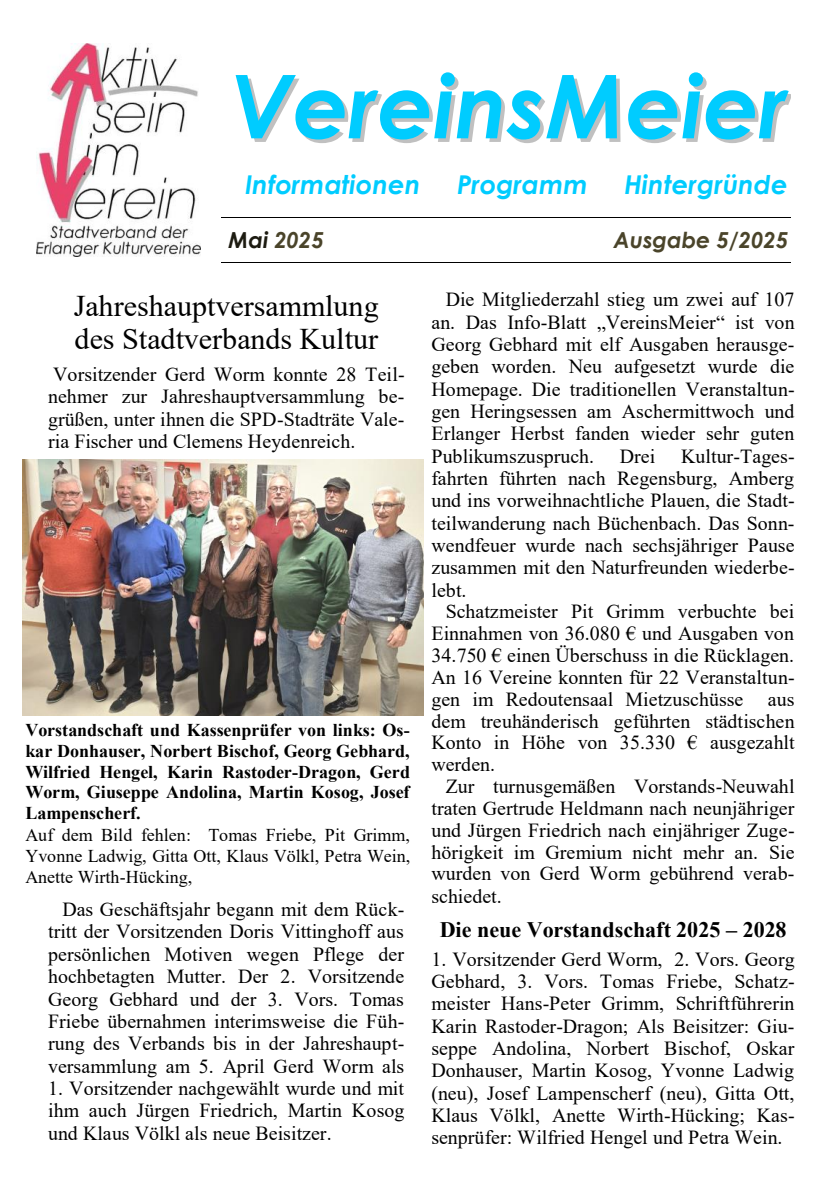
<style>
.page{position:relative;width:840px;height:1191px;background:#fff}
.page>*{position:absolute;margin:0;border:0;box-sizing:border-box;transform-origin:0 0}
.t1{font:italic 700 88px "Century Gothic";color:#0cf}
.t2{font:30px/32.8px "Times New Roman";color:#000}
.t3{font:italic 700 26px "Century Gothic";color:#0cf}
.t4{font:700 22px "Times New Roman";color:#000}
.t5{font:italic 700 22px "Century Gothic";letter-spacing:-.005em;color:#4a442a}
.t6{font:20px/22.4px "Times New Roman";color:#000;text-align:justify}
.t7{font:20px/21.8px "Times New Roman";color:#000}
.t8{font:700 18px/20.8px "Times New Roman";color:#000;text-align:justify}
.t9{font:18px/20.8px "Times New Roman";color:#000;text-align:justify}
.s1{color:#1d1b11}
.s2{font-style:inherit}
</style>
<div class="page">
<hr style="left:36px;top:217px;width:754px;height:1px;background:#000">
<hr style="left:36px;top:262px;width:754px;height:1px;background:#000">
<img style="left:23px;top:459px;width:400px;height:256px">
<div style="left:16px;top:42px;width:204px;height:235px;background:#fff"></div>
<img style="left:36px;top:44px;width:164px;height:212px">
<h1 class="t1" style="left:231px;top:40px;width:558px">VereinsMeier</h1>
<h3 class="t3" style="left:245px;top:165px;width:177px">Informationen</h3>
<h3 class="t3" style="left:457px;top:165px;width:132px">Programm</h3>
<h3 class="t3" style="left:624px;top:165px;width:164px">Hintergründe</h3>
<p class="t5" style="left:228px;top:223px;width:97px"><span class="s1">Mai</span> 2025</p>
<p class="t5" style="left:613px;top:223px;width:176px">Ausgabe 5/2025</p>
<h2 class="t2" style="left:74px;top:289px;width:306px">Jahreshauptversammlung des Stadtverbands Kultur</h2>
<p class="t6" style="left:48px;top:362px;width:358px">Vorsitzender Gerd Worm konnte 28 Teil&shy;nehmer zur Jahreshauptversammlung be&shy;grüßen, unter ihnen die SPD-Stadträte Vale&shy;ria Fischer und Clemens Heydenreich.</p>
<p class="t8" style="left:25px;top:719px;width:386px">Vorstandschaft und Kassenprüfer von links: Os&shy;kar Donhauser, Norbert Bischof, Georg Gebhard, Wilfried Hengel, Karin Rastoder-Dragon, Gerd Worm, Giuseppe Andolina, Martin Kosog, Josef Lampenscherf.</p>
<p class="t9" style="left:25px;top:824px;width:386px">Auf dem Bild fehlen: Tomas Friebe, Pit Grimm, Yvonne Ladwig, Gitta Ott, Klaus Völkl, Petra Wein, Anette Wirth-Hücking,</p>
<p class="t6" style="left:48px;top:897px;width:357px;text-indent:14px">Das Geschäftsjahr begann mit dem Rück&shy;tritt der Vorsitzenden Doris Vittinghoff aus persönlichen Motiven wegen Pflege der hochbetagten Mutter. Der 2. Vorsitzende Georg Gebhard und der 3. Vors. Tomas Friebe übernahmen interimsweise die Füh&shy;rung des Verbands bis in der Jahreshaupt&shy;versammlung am 5. April Gerd Worm als</p>
<p class="t6" style="left:48px;top:1076px;width:357px">1. Vorsitzender nachgewählt wurde und mit ihm auch Jürgen Friedrich, Martin Kosog und Klaus Völkl als neue Beisitzer.</p>
<p class="t6" style="left:431px;top:288px;width:364px;text-indent:14px">Die Mitgliederzahl stieg um zwei auf 107 an. Das Info-<span class="s2">Blatt „VereinsMe</span>i<span class="s2">er“ ist von </span>Georg Gebhard mit elf Ausgaben herausge&shy;geben worden. Neu aufgesetzt wurde die Homepage. Die traditionellen Veranstaltun&shy;gen Heringsessen am Aschermittwoch und Erlanger Herbst fanden wieder sehr guten Publikumszuspruch.</p>
<p class="t6" style="left:431px;top:444px;width:364px;text-indent:249px">Kultur-Tages&shy;fahrten führten nach Regensburg, Amberg und ins vorweihnachtliche Plauen, die Stadt&shy;teilwanderung nach Büchenbach. Das Sonn&shy;wendfeuer wurde nach sechsjähriger Pause zusammen mit den Naturfreunden wiederbe&shy;lebt.</p>
<p class="t6" style="left:445px;top:600px;width:350px">Schatzmeister Pit Grimm verbuchte bei</p>
<p class="t7" style="left:431px;top:622px;width:364px">Einnahmen von 36.080 € und Ausgaben von<br>34.750 € einen Überschuss in die Rücklagen.</p>
<p class="t6" style="left:431px;top:665px;width:364px;line-height:21.8px">An 16 Vereine konnten für 22 Veranstaltun&shy;gen im Redoutensaal Mietzuschüsse aus dem treuhänderisch geführten städtischen <span class="s2">Konto in Höhe von 35.330 € ausg</span>ezahlt werden.</p>
<p class="t6" style="left:431px;top:775px;width:364px;line-height:21.8px;text-indent:14px">Zur turnusgemäßen Vorstands-Neuwahl traten Gertrude Heldmann nach neunjähriger und Jürgen Friedrich nach einjähriger Zuge&shy;hörigkeit im Gremium nicht mehr an. Sie wurden von Gerd Worm gebührend verab&shy;schiedet.</p>
<p class="t4" style="left:439px;top:913px;width:348px">Die neue Vorstandschaft 2025 <span class="s2">–</span> 2028</p>
<p class="t6" style="left:431px;top:947px;width:364px">1. Vorsitzender Gerd Worm, 2. Vors. Georg Gebhard, 3. Vors. Tomas Friebe, Schatz&shy;meister Hans-Peter Grimm, Schriftführerin Karin Rastoder-Dragon; Als Beisitzer: Giu&shy;seppe Andolina, Norbert Bischof, Oskar Donhauser, Martin Kosog, Yvonne Ladwig (neu), Josef Lampenscherf (neu), Gitta Ott, Klaus Völkl, Anette Wirth-Hücking; Kas&shy;senprüfer: Wilfried Hengel und Petra Wein.</p>
<p class="t6" style="left:619px;top:444px;width:37px">Drei</p>
</div>
